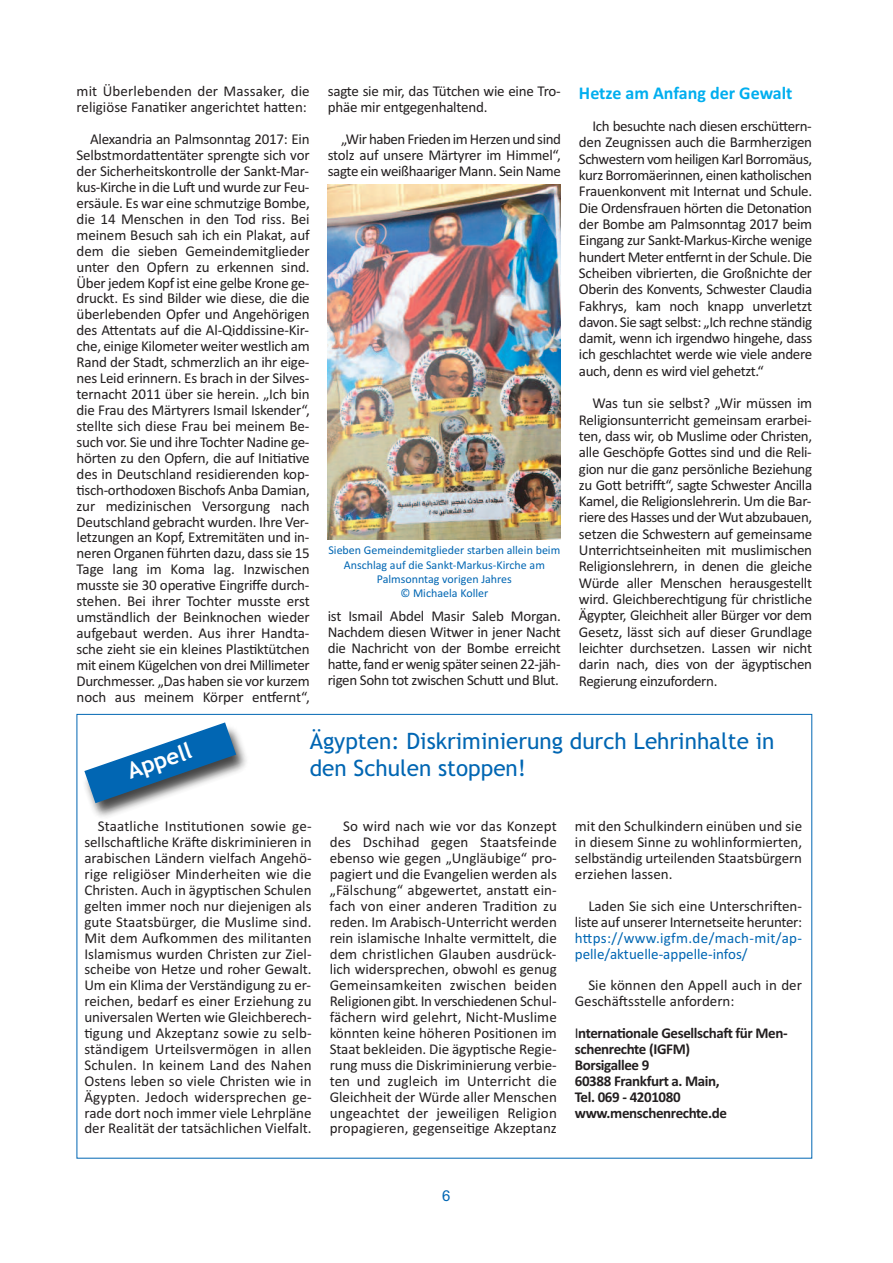
<style>
.page{position:relative;width:893px;height:1263px;background:#fff}
.page>*{position:absolute;margin:0;border:0;box-sizing:border-box;transform-origin:0 0}
.t1{font:22.5px/27px "Trebuchet MS";color:#0166b3}
.t2{font:700 22.5px "Trebuchet MS";color:#fff}
.t3{font:700 18px "Calibri";color:#00aeef}
.t4{font:15px/15.9px "Calibri";letter-spacing:-.015em;color:#231f20;text-align:justify}
.t5{font:700 15px/15.9px "Calibri";letter-spacing:-.025em;color:#231f20}
.t6{font:15px/15.9px "Calibri";color:#0166b3}
.t7{font:15px "Arial";color:#0166b3}
.t8{font:12px/14.4px "Calibri";color:#0166b3;text-align:center}
.s1{font-weight:400}
</style>
<div class="page">
<img style="left:76px;top:713px;width:183px;height:113px">
<svg style="left:84px;top:722px;width:152px;height:81px"></svg>
<img style="left:328px;top:185px;width:233px;height:355px">
<p class="t4" style="left:77px;top:83px;width:235px">mit Überlebenden der Massaker, die religiöse Fanatiker angerichtet hatten:</p>
<p class="t4" style="left:77px;top:131px;width:235px;text-indent:14px">Alexandria an Palmsonntag 2017: Ein Selbstmordattentäter sprengte sich vor der Sicherheitskontrolle der Sankt-Mar&shy;kus-Kirche in die Luft und wurde zur Feu&shy;ersäule. Es war eine schmutzige Bombe, die 14 Menschen in den Tod riss. Bei meinem Besuch sah ich ein Plakat, auf dem die sieben Gemeindemitglieder unter den Opfern zu erkennen sind.<br>Über jedem Kopf ist eine gelbe Krone ge&shy;druckt. Es sind Bilder wie diese, die die überlebenden Opfer und Angehörigen des Attentats auf die Al-Qiddissine-Kir&shy;che, einige Kilometer weiter westlich am Rand der Stadt, schmerzlich an ihr eige&shy;nes Leid erinnern. Es brach in der Silves&shy;ternacht 2011 über sie herein. „Ich bin die Frau des Märtyrers Ismail Iskender“, stellte sich diese Frau bei meinem Be&shy;such vor. Sie und ihre Tochter Nadine ge&shy;hörten zu den Opfern, die auf Initiative des in Deutschland residierenden kop&shy;tisch-orthodoxen Bischofs Anba Damian, zur medizinischen Versorgung nach Deutschland gebracht wurden. Ihre Ver&shy;letzungen an Kopf, Extremitäten und in&shy;neren Organen führten dazu, dass sie 15<br>Tage lang im Koma lag. Inzwischen musste sie 30 operative Eingriffe durch&shy;stehen. Bei ihrer Tochter musste erst umständlich der Beinknochen wieder aufgebaut werden. Aus ihrer Handta&shy;sche zieht sie ein kleines Plastiktütchen mit einem Kügelchen von drei Millimeter Durchmesser. „Das haben sie vor kurzem noch aus meinem Körper entfernt“,</p>
<p class="t4" style="left:328px;top:83px;width:234px">sagte sie mir, das Tütchen wie eine Tro&shy;phäe mir entgegenhaltend.</p>
<p class="t4" style="left:328px;top:131px;width:235px;text-indent:14px">„Wir haben Frieden im Herzen und sind stolz auf unsere Märtyrer im Himmel“, sagte ein weißhaariger Mann. Sein Name</p>
<p class="t8" style="left:328px;top:543px;width:233px">Sieben Gemeindemitglieder starben allein beim Anschlag auf die Sankt-Markus-Kirche am Palmsonntag vorigen Jahres<br>© Michaela Koller</p>
<p class="t4" style="left:328px;top:608px;width:235px">ist Ismail Abdel Masir Saleb Morgan.<br>Nachdem diesen Witwer in jener Nacht die Nachricht von der Bombe erreicht hatte, fand er wenig später seinen 22-jäh&shy;rigen Sohn tot zwischen Schutt und Blut.</p>
<p class="t3" style="left:579px;top:82px;width:215px">Hetze am Anfang der Gewalt</p>
<p class="t4" style="left:579px;top:118px;width:235px;line-height:16.4px;text-indent:14px">Ich besuchte nach diesen erschüttern&shy;den Zeugnissen auch die Barmherzigen Schwestern vom heiligen Karl Borromäus, kurz Borromäerinnen, einen katholischen Frauenkonvent mit Internat und Schule.<br>Die Ordensfrauen hörten die Detonation der Bombe am Palmsonntag 2017 beim Eingang zur Sankt-Markus-Kirche wenige hundert Meter entfernt in der Schule. Die Scheiben vibrierten, die Großnichte der Oberin des Konvents, Schwester Claudia Fakhrys, kam noch knapp unverletzt davon. Sie sagt selbst: „Ich rechne ständig damit, wenn ich irgendwo hingehe, dass ich geschlachtet werde wie viele andere auch, denn es wird viel gehetzt.“</p>
<p class="t4" style="left:579px;top:395px;width:235px;line-height:16.4px;text-indent:14px">Was tun sie selbst? „Wir müssen im Religionsunterricht gemeinsam erarbei&shy;ten, dass wir, ob Muslime oder Christen, alle Geschöpfe Gottes sind und die Reli&shy;gion nur die ganz persönliche Beziehung zu Gott betrifft“, sagte Schwester Ancilla Kamel, die Religionslehrerin. Um die Bar&shy;riere des Hasses und der Wut abzubauen, setzen die Schwestern auf gemeinsame Unterrichtseinheiten mit muslimischen Religionslehrern, in denen die gleiche Würde aller Menschen herausgestellt wird. Gleichberechtigung für christliche Ägypter, Gleichheit aller Bürger vor dem Gesetz, lässt sich auf dieser Grundlage leichter durchsetzen. Lassen wir nicht darin nach, dies von der ägyptischen Regierung einzufordern.</p>
<h1 class="t2" style="left:124px;top:759px;width:68px;rotate:-19deg">Appell</h1>
<h1 class="t1" style="left:310px;top:728px;width:466px">Ägypten: Diskriminierung durch Lehrinhalte in den Schulen stoppen!</h1>
<p class="t4" style="left:84px;top:818px;width:229px;text-indent:14px">Staatliche Institutionen sowie ge&shy;sellschaftliche Kräfte diskriminieren in arabischen Ländern vielfach Angehö&shy;rige religiöser Minderheiten wie die Christen. Auch in ägyptischen Schulen gelten immer noch nur diejenigen als gute Staatsbürger, die Muslime sind.<br>Mit dem Aufkommen des militanten Islamismus wurden Christen zur Ziel&shy;scheibe von Hetze und roher Gewalt.<br>Um ein Klima der Verständigung zu er&shy;reichen, bedarf es einer Erziehung zu universalen Werten wie Gleichberech&shy;tigung und Akzeptanz sowie zu selb&shy;ständigem Urteilsvermögen in allen Schulen. In keinem Land des Nahen Ostens leben so viele Christen wie in Ägypten. Jedoch widersprechen ge&shy;rade dort noch immer viele Lehrpläne der Realität der tatsächlichen Vielfalt.</p>
<p class="t4" style="left:330px;top:818px;width:229px;text-indent:14px">So wird nach wie vor das Konzept des Dschihad gegen Staatsfeinde ebenso wie gegen „Ungläubige“ pro&shy;pagiert und die Evangelien werden als „Fälschung“ abgewertet, anstatt ein&shy;fach von einer anderen Tradition zu reden. Im Arabisch-Unterricht werden rein islamische Inhalte vermittelt, die dem christlichen Glauben ausdrück&shy;lich widersprechen, obwohl es genug Gemeinsamkeiten zwischen beiden Religionen gibt. In verschiedenen Schul&shy;fächern wird gelehrt, Nicht-Muslime könnten keine höheren Positionen im Staat bekleiden. Die ägyptische Regie&shy;rung muss die Diskriminierung verbie&shy;ten und zugleich im Unterricht die Gleichheit der Würde aller Menschen ungeachtet der jeweiligen Religion propagieren, gegenseitige Akzeptanz</p>
<p class="t4" style="left:575px;top:818px;width:229px">mit den Schulkindern einüben und sie in diesem Sinne zu wohlinformierten, selbständig urteilenden Staatsbürgern erziehen lassen.</p>
<p class="t4" style="left:575px;top:898px;width:229px;text-align:right">Laden Sie sich eine Unterschriften&shy;liste auf unserer Internetseite herunter:</p>
<p class="t6" style="left:575px;top:929px;width:229px">https://www.igfm.de/mach-mit/ap&shy;pelle/aktuelle-appelle-infos/</p>
<p class="t4" style="left:575px;top:977px;width:229px;text-indent:13px">Sie können den Appell auch in der<br>Geschäftsstelle anfordern:</p>
<p class="t5" style="left:575px;top:1025px;width:214px"><span class="s1">I</span>nternationale Gesellschaft für Men&shy;schenrechte (IGFM)<br>Borsigallee 9<br>60388 Frankfurt a. Main,<br>Tel. 069 - 4201080 www.menschenrechte.de</p>
<p class="t7" style="left:442px;top:1187px;width:10px">6</p>
</div>
